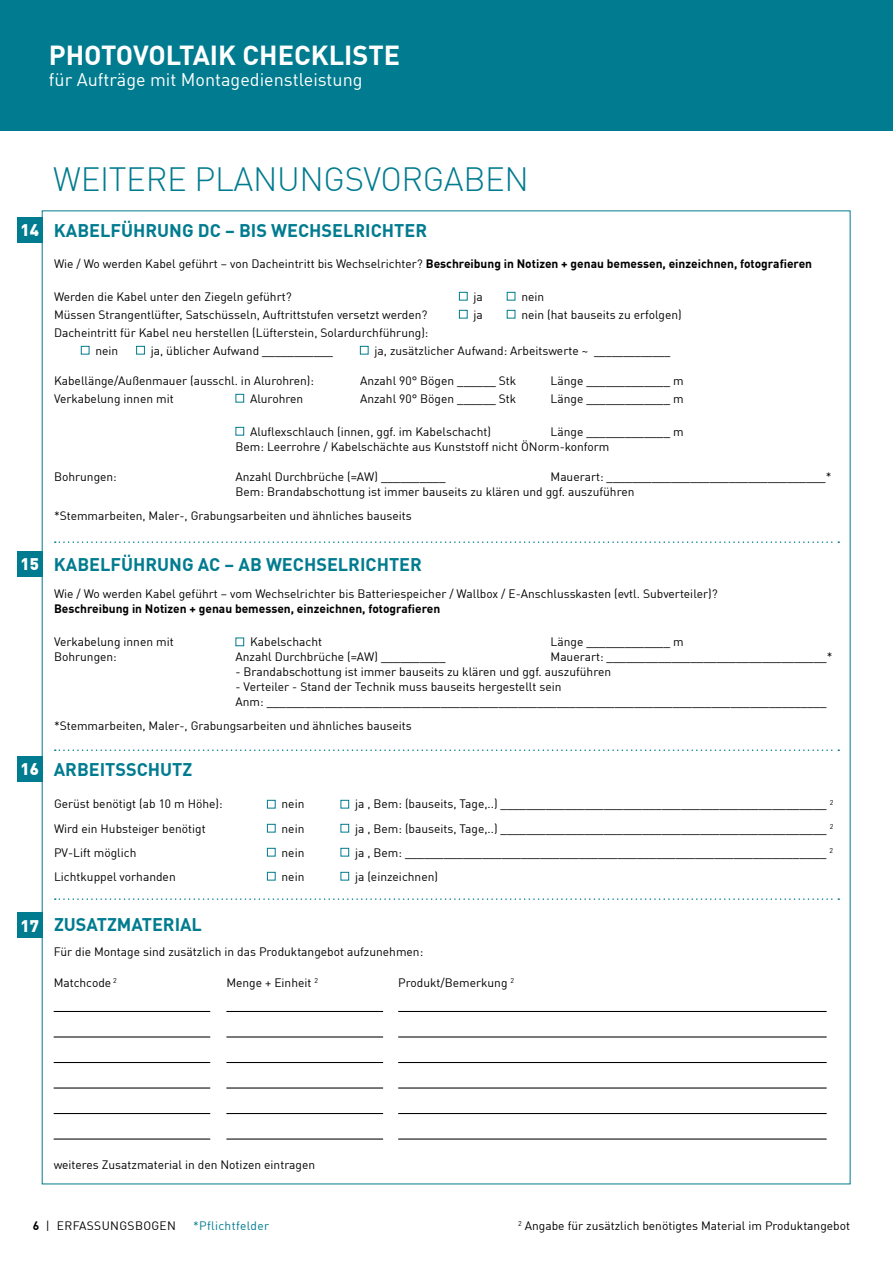
<style>
.page{position:relative;width:893px;height:1263px;background:#fff}
.page>*{position:absolute;margin:0;border:0;box-sizing:border-box;transform-origin:0 0}
.t1{font:300 33px "DIN Offc Pro";letter-spacing:-.01em;color:#007b8f}
.t2{font:700 27px "DIN Offc Pro";color:#fff}
.t3{font:700 18px "DIN Offc Pro";color:#007b8f}
.t4{font:18px "DIN Offc Pro";color:#fff}
.t5{font:900 16.5px "DIN Offc Pro";color:#fff}
.t6{font:12px/15px "DIN Offc Pro";color:#000}
.t7{font:700 12px "DIN Offc Pro";color:#000}
.t8{font:12px "DIN Offc Pro";letter-spacing:.03em;color:#000}
.t9{font:12px "DIN Offc Pro";letter-spacing:.03em;color:#007b8f}
.s1{font-weight:400}
.s2{font-weight:700}
</style>
<div class="page">
<div style="left:0;top:0;width:893px;height:131px;background:#007b8f"></div>
<div style="left:459px;top:292px;width:9px;height:8px;border:1px solid #007b8f"></div>
<div style="left:507px;top:292px;width:8px;height:8px;border:1px solid #007b8f"></div>
<div style="left:459px;top:310px;width:9px;height:8px;border:1px solid #007b8f"></div>
<div style="left:507px;top:310px;width:8px;height:8px;border:1px solid #007b8f"></div>
<div style="left:81px;top:346px;width:8px;height:8px;border:1px solid #007b8f"></div>
<div style="left:136px;top:346px;width:9px;height:8px;border:1px solid #007b8f"></div>
<div style="left:360px;top:346px;width:9px;height:8px;border:1px solid #007b8f"></div>
<div style="left:236px;top:394px;width:8px;height:8px;border:1px solid #007b8f"></div>
<div style="left:236px;top:427px;width:8px;height:8px;border:1px solid #007b8f"></div>
<div style="left:236px;top:638px;width:8px;height:8px;border:1px solid #007b8f"></div>
<div style="left:267px;top:800px;width:9px;height:8px;border:1px solid #007b8f"></div>
<div style="left:340px;top:800px;width:9px;height:8px;border:1px solid #007b8f"></div>
<div style="left:267px;top:824px;width:9px;height:8px;border:1px solid #007b8f"></div>
<div style="left:340px;top:824px;width:9px;height:8px;border:1px solid #007b8f"></div>
<div style="left:267px;top:848px;width:9px;height:8px;border:1px solid #007b8f"></div>
<div style="left:340px;top:848px;width:9px;height:8px;border:1px solid #007b8f"></div>
<div style="left:267px;top:872px;width:9px;height:8px;border:1px solid #007b8f"></div>
<div style="left:340px;top:872px;width:9px;height:8px;border:1px solid #007b8f"></div>
<svg style="left:55px;top:541px;width:784px;height:2px"></svg>
<svg style="left:55px;top:749px;width:784px;height:2px"></svg>
<svg style="left:55px;top:898px;width:784px;height:2px"></svg>
<hr style="left:54px;top:1011px;width:156px;height:1px;background:#000">
<hr style="left:54px;top:1036px;width:156px;height:1px;background:#000">
<hr style="left:54px;top:1062px;width:156px;height:1px;background:#000">
<hr style="left:54px;top:1087px;width:156px;height:1px;background:#000">
<hr style="left:54px;top:1113px;width:156px;height:1px;background:#000">
<hr style="left:54px;top:1138px;width:156px;height:1px;background:#000">
<hr style="left:226px;top:1011px;width:157px;height:1px;background:#000">
<hr style="left:226px;top:1036px;width:157px;height:1px;background:#000">
<hr style="left:226px;top:1062px;width:157px;height:1px;background:#000">
<hr style="left:226px;top:1087px;width:157px;height:1px;background:#000">
<hr style="left:226px;top:1113px;width:157px;height:1px;background:#000">
<hr style="left:226px;top:1138px;width:157px;height:1px;background:#000">
<hr style="left:398px;top:1011px;width:429px;height:1px;background:#000">
<hr style="left:398px;top:1036px;width:429px;height:1px;background:#000">
<hr style="left:398px;top:1062px;width:429px;height:1px;background:#000">
<hr style="left:398px;top:1087px;width:429px;height:1px;background:#000">
<hr style="left:398px;top:1113px;width:429px;height:1px;background:#000">
<hr style="left:398px;top:1138px;width:429px;height:1px;background:#000">
<div style="left:17px;top:217px;width:26px;height:26px;background:#007b8f"></div>
<div style="left:17px;top:551px;width:26px;height:26px;background:#007b8f"></div>
<div style="left:17px;top:756px;width:26px;height:26px;background:#007b8f"></div>
<div style="left:17px;top:913px;width:26px;height:25px;background:#007b8f"></div>
<h2 class="t2" style="left:49px;top:33px;width:353px">PHOTOVOLTAIK CHECKLISTE</h2>
<h3 class="t4" style="left:49px;top:66px;width:315px">für Aufträge mit Montagedienstleistung</h3>
<h3 class="t5" style="left:21px;top:216px;width:20px">14</h3>
<h1 class="t1" style="left:53px;top:154px;width:477px">WEITERE PLANUNGSVORGABEN</h1>
<h3 class="t3" style="left:54px;top:215px;width:375px">KABELFÜHRUNG DC – BIS WECHSELRICHTER</h3>
<p class="t7" style="left:54px;top:253px;width:760px"><span class="s1">Wie / Wo werden Kabel geführt – von Dacheintritt bis Wechselrichter?</span> Beschreibung in Notizen + genau bemessen, einzeichnen, fotografieren</p>
<p class="t6" style="left:54px;top:287px;width:239px">Werden die Kabel unter den Ziegeln geführt?</p>
<p class="t6" style="left:474px;top:287px;width:11px">ja</p>
<p class="t6" style="left:521px;top:287px;width:24px">nein</p>
<p class="t6" style="left:54px;top:305px;width:375px">Müssen Strangentlüfter, Satschüsseln, Auftrittstufen versetzt werden?</p>
<p class="t6" style="left:474px;top:305px;width:11px">ja</p>
<p class="t6" style="left:521px;top:305px;width:162px">nein (hat bauseits zu erfolgen)</p>
<p class="t6" style="left:95px;top:322px;width:335px;line-height:18px;text-indent:-41px">Dacheintritt für Kabel neu herstellen (Lüfterstein, Solardurchführung): nein</p>
<p class="t6" style="left:151px;top:341px;width:184px">ja, üblicher Aufwand ___________</p>
<p class="t6" style="left:374px;top:341px;width:297px">ja, zusätzlicher Aufwand: Arbeitswerte ~ _____________</p>
<p class="t6" style="left:54px;top:371px;width:262px">Kabellänge/Außenmauer (ausschl. in Alurohren):</p>
<p class="t6" style="left:360px;top:371px;width:158px">Anzahl 90° Bögen ______ Stk</p>
<p class="t6" style="left:551px;top:371px;width:135px">Länge _____________ m</p>
<p class="t6" style="left:54px;top:389px;width:121px">Verkabelung innen mit</p>
<p class="t6" style="left:250px;top:389px;width:55px">Alurohren</p>
<p class="t6" style="left:360px;top:389px;width:158px">Anzahl 90° Bögen ______ Stk</p>
<p class="t6" style="left:551px;top:389px;width:135px">Länge _____________ m</p>
<p class="t6" style="left:250px;top:422px;width:243px">Aluflexschlauch (innen, ggf. im Kabelschacht)</p>
<p class="t6" style="left:236px;top:422px;width:450px;text-indent:315px">Länge _____________ m<br>Bem: Leerrohre / Kabelschächte aus Kunststoff nicht ÖNorm-konform</p>
<p class="t6" style="left:54px;top:467px;width:64px">Bohrungen:</p>
<p class="t6" style="left:236px;top:467px;width:211px">Anzahl Durchbrüche (=AW) __________</p>
<p class="t6" style="left:236px;top:467px;width:597px;text-indent:315px">Mauerart: __________________________________*<br>Bem: Brandabschottung ist immer bauseits zu klären und ggf. auszuführen</p>
<p class="t6" style="left:54px;top:506px;width:359px">*Stemmarbeiten, Maler-, Grabungsarbeiten und ähnliches bauseits</p>
<h3 class="t5" style="left:21px;top:550px;width:20px">15</h3>
<h3 class="t3" style="left:54px;top:549px;width:370px">KABELFÜHRUNG AC – AB WECHSELRICHTER</h3>
<p class="t6" style="left:54px;top:585px;width:665px">Wie / Wo werden Kabel geführt – vom Wechselrichter bis Batteriespeicher / Wallbox / E-Anschlusskasten (evtl. Subverteiler)?</p>
<p class="t7" style="left:54px;top:599px;width:388px">Beschreibung in Notizen + genau bemessen, einzeichnen, fotografieren</p>
<p class="t6" style="left:54px;top:633px;width:121px">Verkabelung innen mit</p>
<p class="t6" style="left:250px;top:633px;width:74px">Kabelschacht</p>
<p class="t6" style="left:551px;top:633px;width:135px">Länge _____________ m</p>
<p class="t6" style="left:54px;top:648px;width:64px">Bohrungen:</p>
<p class="t6" style="left:236px;top:648px;width:211px">Anzahl Durchbrüche (=AW) __________</p>
<p class="t6" style="left:551px;top:648px;width:283px">Mauerart: __________________________________*</p>
<p class="t6" style="left:236px;top:663px;width:377px">- Brandabschottung ist immer bauseits zu klären und ggf. auszuführen</p>
<p class="t6" style="left:236px;top:678px;width:592px">- Verteiler - Stand der Technik muss bauseits hergestellt sein<br>Anm: _______________________________________________________________________________________</p>
<p class="t6" style="left:54px;top:717px;width:359px">*Stemmarbeiten, Maler-, Grabungsarbeiten und ähnliches bauseits</p>
<h3 class="t5" style="left:21px;top:755px;width:20px">16</h3>
<h3 class="t3" style="left:54px;top:755px;width:140px">ARBEITSSCHUTZ</h3>
<p class="t6" style="left:54px;top:795px;width:170px">Gerüst benötigt (ab 10 m Höhe):</p>
<p class="t6" style="left:282px;top:795px;width:24px">nein</p>
<p class="t6" style="left:355px;top:795px;width:480px">ja , Bem: (bauseits, Tage,..) __________________________________________________ <sup>2</sup></p>
<p class="t6" style="left:54px;top:819px;width:153px">Wird ein Hubsteiger benötigt</p>
<p class="t6" style="left:282px;top:819px;width:24px">nein</p>
<p class="t6" style="left:355px;top:819px;width:480px">ja , Bem: (bauseits, Tage,..) __________________________________________________ <sup>2</sup></p>
<p class="t6" style="left:54px;top:843px;width:84px">PV-Lift möglich</p>
<p class="t6" style="left:282px;top:843px;width:24px">nein</p>
<p class="t6" style="left:355px;top:843px;width:480px">ja , Bem: _________________________________________________________________ <sup>2</sup></p>
<p class="t6" style="left:54px;top:867px;width:123px">Lichtkuppel vorhanden</p>
<p class="t6" style="left:282px;top:867px;width:24px">nein</p>
<p class="t6" style="left:355px;top:867px;width:84px">ja (einzeichnen)</p>
<h3 class="t5" style="left:21px;top:911px;width:20px">17</h3>
<h3 class="t3" style="left:54px;top:910px;width:149px">ZUSATZMATERIAL</h3>
<p class="t6" style="left:54px;top:943px;width:371px">Für die Montage sind zusätzlich in das Produktangebot aufzunehmen:</p>
<p class="t6" style="left:54px;top:974px;width:65px">Matchcode <sup>2</sup></p>
<p class="t6" style="left:226px;top:974px;width:93px">Menge + Einheit <sup>2</sup></p>
<p class="t6" style="left:398px;top:974px;width:117px">Produkt/Bemerkung <sup>2</sup></p>
<p class="t6" style="left:54px;top:1156px;width:263px">weiteres Zusatzmaterial in den Notizen eintragen</p>
<p class="t8" style="left:33px;top:1216px;width:145px"><span class="s2">6</span> | ERFASSUNGSBOGEN</p>
<p class="t9" style="left:193px;top:1216px;width:78px">*Pflichtfelder</p>
<p class="t6" style="left:518px;top:1216px;width:333px"><sup>2</sup> Angabe für zusätzlich benötigtes Material im Produktangebot</p>
</div>
